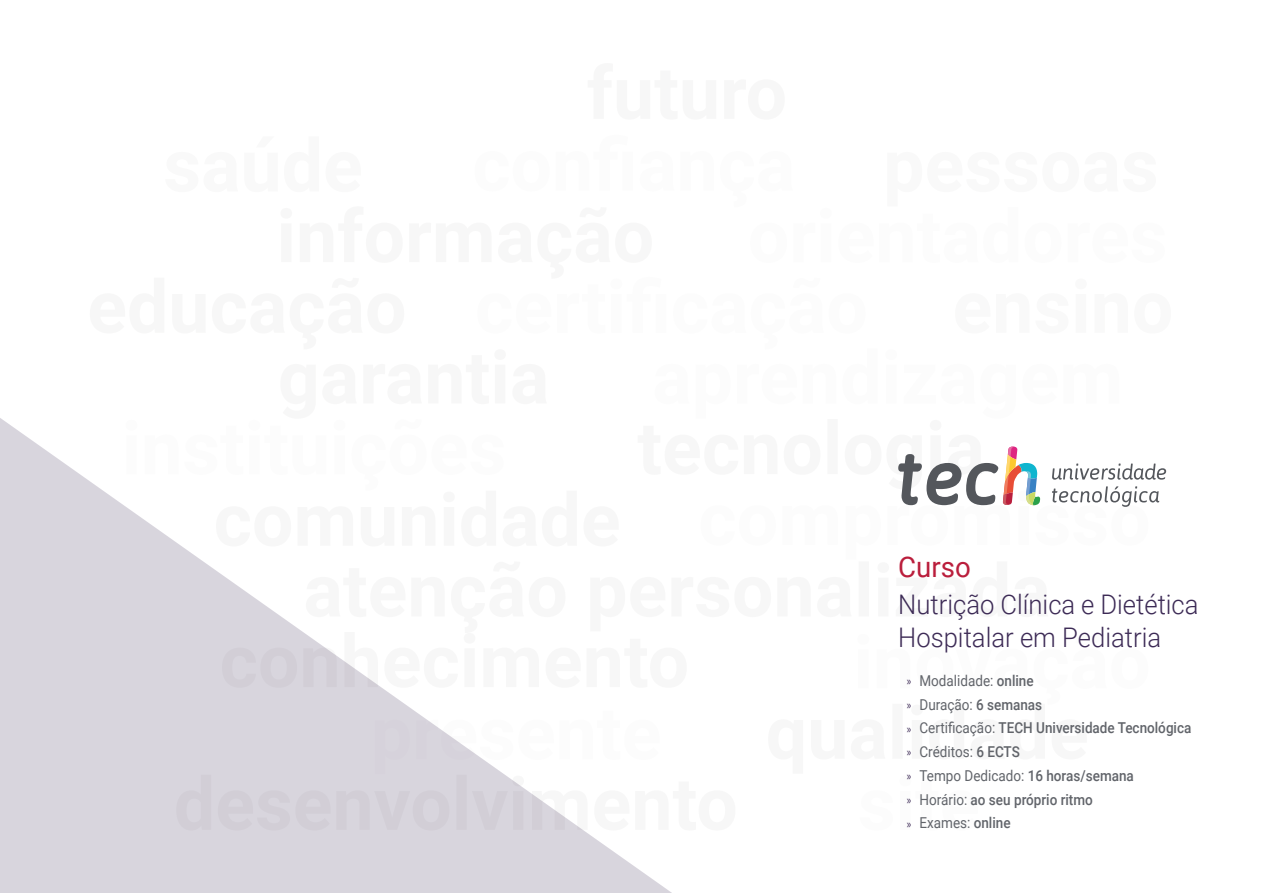
<style>
.page{position:relative;width:1263px;height:893px;background:#fff}
.page>*{position:absolute;margin:0;border:0;box-sizing:border-box;transform-origin:0 0}
.t1{font:28.5px "Roboto";color:#ba1e3c}
.t2{font:300 27px/33px "Roboto";color:#3d2b56;scale:.95 1}
.t3{font:500 15px/23.7px "Roboto";color:#61646a;scale:.9 1}
.s1{font-family:"Myriad Pro";font-weight:400;font-size:12px;color:#3d2b56}
.s2{font-weight:400}
</style>
<div class="page">
<svg style="left:0;top:418px;width:672px;height:475px;fill:#d8d5dd"></svg>
<svg style="left:90px;top:418px;width:1077px;height:142px"></svg>
<h1 class="t1" style="left:898px;top:547px;width:74px">Curso</h1>
<h2 class="t2" style="left:898px;top:587px;width:318px">Nutrição Clínica e Dietética<br>Hospitalar em Pediatria</h2>
<p class="t3" style="left:907px;top:668px;width:318px"><span class="s1">»</span> <span class="s2">Modalidade:</span> online<br><span class="s1">»</span> <span class="s2">Duração:</span> 6 semanas<br><span class="s1">»</span> <span class="s2">Certificação:</span> TECH Universidade Tecnológica <span class="s1">»</span> <span class="s2">Créditos:</span> 6 ECTS<br><span class="s1">»</span> <span class="s2">Tempo Dedicado:</span> 16 horas/semana<br><span class="s1">»</span> <span class="s2">Horário:</span> ao seu próprio ritmo<br><span class="s1">»</span> <span class="s2">Exames:</span> online</p>
</div>
